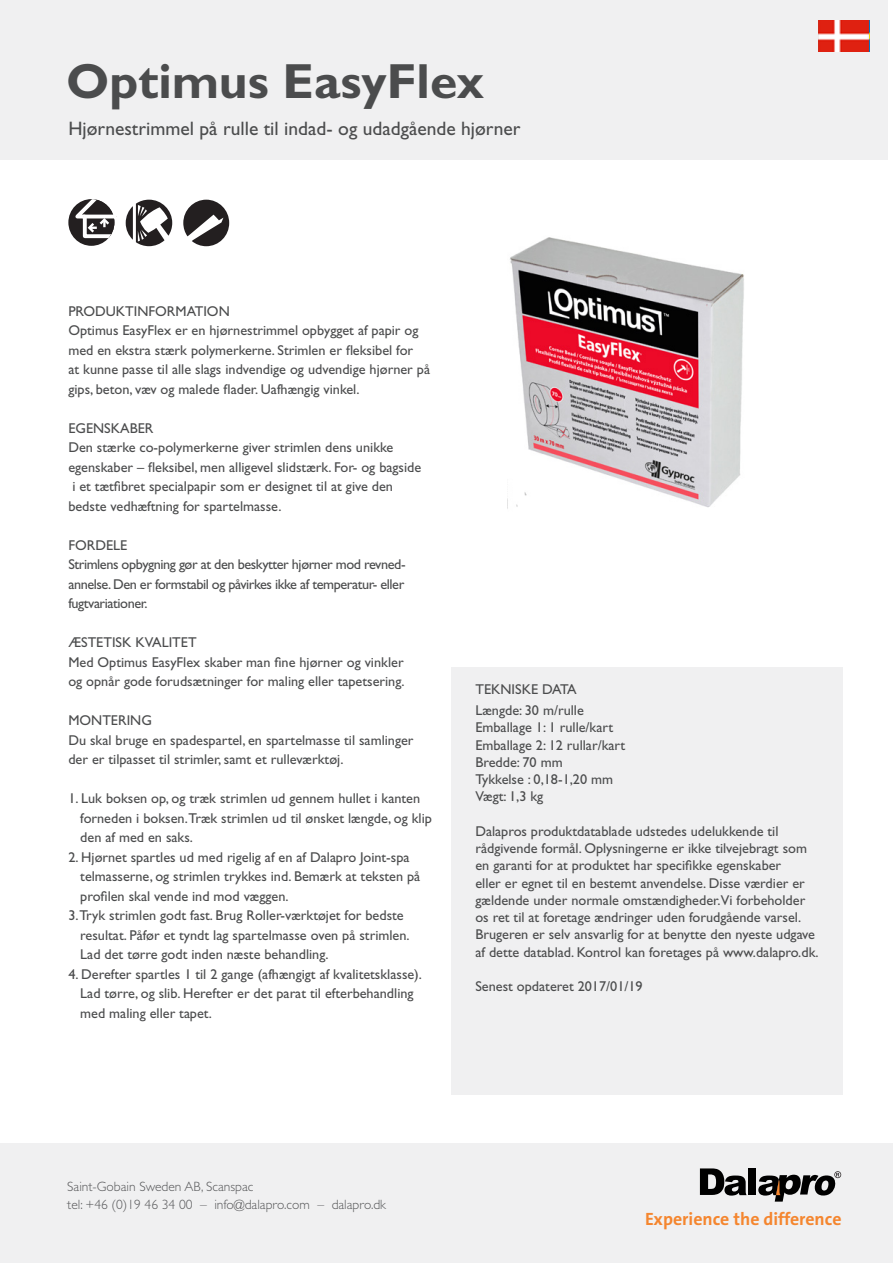
<style>
.page{position:relative;width:893px;height:1263px;background:#fff}
.page>*{position:absolute;margin:0;border:0;box-sizing:border-box;transform-origin:0 0}
.t1{font:700 49.5px "Gill Sans Std";color:#4b4c4d}
.Mellanrubrik{font:19.5px "Gill Sans Std";color:#4b4c4d}
.t2{font:700 17.85px "The Sans B7";color:#f5862f}
.t3{font:14.25px/19.5px "Gill Sans Std";color:#4b4c4d}
.t4{font:300 13.5px/18px "Gill Sans Std";color:#57585a}
</style>
<div class="page">
<div style="left:451px;top:667px;width:392px;height:427px;background:#f0f0f1"></div>
<div style="left:0;top:0;width:888px;height:160px;background:#f0f0f1"></div>
<div style="left:0;top:1143px;width:893px;height:120px;background:#f0f0f1"></div>
<img style="left:818px;top:20px;width:51px;height:32px">
<div style="left:68px;top:199px;width:46px;height:47px;background:#231f20;border-radius:50%"></div>
<svg style="left:68px;top:199px;width:46px;height:41px"></svg>
<hr style="left:83px;top:215px;width:33px;height:3px;background:#fff">
<img style="left:510px;top:237px;width:234px;height:270px">
<svg style="left:126px;top:200px;width:46px;height:46px"></svg>
<svg style="left:183px;top:200px;width:46px;height:46px"></svg>
<svg style="left:700px;top:1168px;width:47px;height:27px"></svg>
<div style="left:748px;top:1169px;width:8px;height:26px;background:#000"></div>
<svg style="left:758px;top:1171px;width:83px;height:30px"></svg>
<h1 class="t1" style="left:66px;top:52px;width:419px">Optimus EasyFlex</h1>
<p class="Mellanrubrik" style="left:68px;top:117px;width:454px">Hjørnestrimmel på rulle til indad- og udadgående hjørner</p>
<p class="t3" style="left:68px;top:301px;width:163px">PRODUKTINFORMATION</p>
<p class="t3" style="left:68px;top:321px;width:363px">Optimus EasyFlex er en hjørnestrimmel opbygget af papir og med en ekstra stærk polymerkerne. Strimlen er fleksibel for<br>at kunne passe til alle slags indvendige og udvendige hjørner på gips, beton, væv og malede flader. Uafhængig vinkel.</p>
<p class="t3" style="left:68px;top:418px;width:87px">EGENSKABER</p>
<p class="t3" style="left:68px;top:438px;width:354px">Den stærke co-polymerkerne giver strimlen dens unikke egenskaber – fleksibel, men alligevel slidstærk. For- og bagside i et tætfibret specialpapir som er designet til at give den bedste vedhæftning for spartelmasse.</p>
<p class="t3" style="left:68px;top:535px;width:60px">FORDELE</p>
<p class="t3" style="left:68px;top:555px;width:339px;text-align:justify">Strimlens opbygning gør at den beskytter hjørner mod revned&shy;annelse. Den er formstabil og påvirkes ikke af temperatur- eller fugtvariationer.</p>
<p class="t3" style="left:68px;top:633px;width:130px">ÆSTETISK KVALITET</p>
<p class="t3" style="left:68px;top:652px;width:338px">Med Optimus EasyFlex skaber man fine hjørner og vinkler og opnår gode forudsætninger for maling eller tapetsering.</p>
<p class="t3" style="left:68px;top:711px;width:85px">MONTERING</p>
<p class="t3" style="left:68px;top:730px;width:347px">Du skal bruge en spadespartel, en spartelmasse til samlinger der er tilpasset til strimler, samt et rulleværktøj.</p>
<p class="t3" style="left:68px;top:789px;width:353px">1. Luk boksen op, og træk strimlen ud gennem hullet i kanten</p>
<p class="t3" style="left:80px;top:808px;width:353px">forneden i boksen.Træk strimlen ud til ønsket længde, og klip</p>
<p class="t3" style="left:80px;top:828px;width:114px">den af med en saks.</p>
<p class="t3" style="left:68px;top:847px;width:343px">2. Hjørnet spartles ud med rigelig af en af Dalapro Joint-spa</p>
<p class="t3" style="left:80px;top:867px;width:342px">telmasserne, og strimlen trykkes ind. Bemærk at teksten på</p>
<p class="t3" style="left:80px;top:886px;width:210px">profilen skal vende ind mod væggen.</p>
<p class="t3" style="left:68px;top:906px;width:337px">3.Tryk strimlen godt fast. Brug Roller-værktøjet for bedste</p>
<p class="t3" style="left:80px;top:925px;width:331px">resultat. Påfør et tyndt lag spartelmasse oven på strimlen.</p>
<p class="t3" style="left:80px;top:945px;width:250px">Lad det tørre godt inden næste behandling.</p>
<p class="t3" style="left:68px;top:964px;width:355px">4. Derefter spartles 1 til 2 gange (afhængigt af kvalitetsklasse).</p>
<p class="t3" style="left:80px;top:984px;width:335px">Lad tørre, og slib. Herefter er det parat til efterbehandling</p>
<p class="t3" style="left:80px;top:1003px;width:133px">med maling eller tapet.</p>
<p class="t3" style="left:475px;top:680px;width:103px">TEKNISKE DATA</p>
<p class="t3" style="left:475px;top:701px;width:110px">Længde: 30 m/rulle</p>
<p class="t3" style="left:475px;top:718px;width:139px">Emballage 1: 1 rulle/kart</p>
<p class="t3" style="left:475px;top:735px;width:151px">Emballage 2: 12 rullar/kart</p>
<p class="t3" style="left:475px;top:752px;width:89px">Bredde: 70 mm</p>
<p class="t3" style="left:475px;top:770px;width:139px">Tykkelse : 0,18-1,20 mm</p>
<p class="t3" style="left:475px;top:787px;width:69px">Vægt: 1,3 kg</p>
<p class="t3" style="left:475px;top:822px;width:345px;line-height:17.2px">Dalapros produktdatablade udstedes udelukkende til rådgivende formål. Oplysningerne er ikke tilvejebragt som en garanti for at produktet har specifikke egenskaber<br>eller er egnet til en bestemt anvendelse. Disse værdier er gældende under normale omstændigheder.Vi forbeholder os ret til at foretage ændringer uden forudgående varsel.<br>Brugeren er selv ansvarlig for at benytte den nyeste udgave af dette datablad. Kontrol kan foretages på www.dalapro.dk.</p>
<p class="t3" style="left:475px;top:977px;width:169px">Senest opdateret 2017/01/19</p>
<p class="t4" style="left:67px;top:1177px;width:320px">Saint-Gobain Sweden AB, Scanspac<br>tel: +46 (0)19 46 34 00 – info@dalapro.com – dalapro.dk</p>
<p class="t2" style="left:645px;top:1210px;width:198px">Experience the difference</p>
</div>
